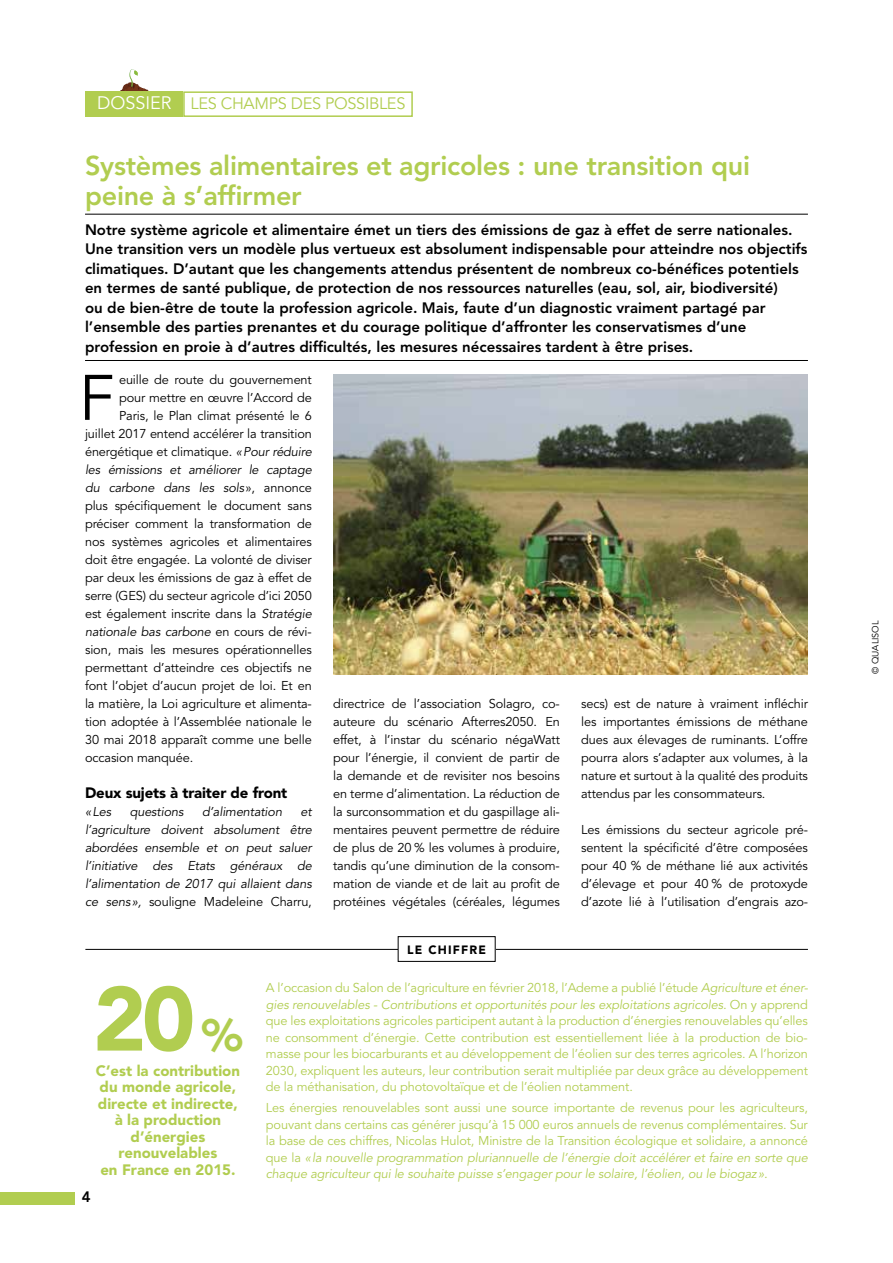
<style>
.page{position:relative;width:893px;height:1263px;background:#fff}
.page>*{position:absolute;margin:0;border:0;box-sizing:border-box;transform-origin:0 0}
.t1{font:900 90px "Avenir LT Std";color:#b1cd50}
.t2{font:63.6px "Avenir LT Std";color:#000}
.t3{font:800 27px/30px "Avenir LT Std";letter-spacing:-.01em;color:#b1cd50}
.t4{font:16.35px "Avenir LT Std";letter-spacing:-.02em;color:#b1cd50}
.t5{font:800 15px/19.5px "Avenir LT Std";color:#000}
.t6{font:900 15px/16.5px "Avenir LT Std";color:#b1cd50;text-align:center}
.t7{font:900 15px "Avenir LT Std";letter-spacing:-.01em;color:#000}
.t8{font:12.75px/18px "Avenir LT Std";letter-spacing:-.01em;color:#000;text-align:justify}
.t9{font:12.75px/16.5px "Avenir LT Std";letter-spacing:-.01em;color:#b1cd50;text-align:justify}
.t10{font:italic 12.75px/18px "Avenir LT Std";letter-spacing:-.01em;color:#000;text-align:justify}
.t11{font:900 12px "Avenir LT Std";letter-spacing:.1em;color:#000}
.t12{font:9px "Avenir LT Std";color:#000}
.s1{font-size:18px;color:#fff}
.s2{font-style:italic}
.s3{font-style:normal}
.s4{font-size:45px}
</style>
<div class="page">
<img style="left:333px;top:374px;width:475px;height:300px">
<svg style="left:120px;top:69px;width:29px;height:22px"></svg>
<div style="left:0;top:1192px;width:74px;height:12px;background:#b1cd50"></div>
<div style="left:183px;top:91px;width:230px;height:26px;border:2px solid #b1cd50"></div>
<div style="left:85px;top:91px;width:98px;height:26px;background:#b1cd50"></div>
<hr style="left:85px;top:360px;width:723px;height:1px;background:#000">
<hr style="left:85px;top:214px;width:723px;height:1px;background:#000">
<hr style="left:85px;top:949px;width:723px;height:1px;background:#000">
<div style="left:398px;top:937px;width:97px;height:24px;background:#fff"></div>
<div style="left:398px;top:936px;width:98px;height:26px;border:1px solid #000"></div>
<p class="t4" style="left:97px;top:94px;width:310px"><span class="s1">DOSSIER</span> LES CHAMPS DES POSSIBLES</p>
<h3 class="t3" style="left:85px;top:151px;width:666px">Systèmes alimentaires et agricoles : une transition qui peine à s’affirmer</h3>
<p class="t5" style="left:85px;top:220px;width:724px">Notre système agricole et alimentaire émet un tiers des émissions de gaz à effet de serre nationales.<br>Une transition vers un modèle plus vertueux est absolument indispensable pour atteindre nos objectifs climatiques. D’autant que les changements attendus présentent de nombreux co-bénéfices potentiels en termes de santé publique, de protection de nos ressources naturelles (eau, sol, air, biodiversité)<br>ou de bien-être de toute la profession agricole. Mais, faute d’un diagnostic vraiment partagé par l’ensemble des parties prenantes et du courage politique d’affronter les conservatismes d’une profession en proie à d’autres difficultés, les mesures nécessaires tardent à être prises.</p>
<h2 class="t2" style="left:79px;top:361px;width:37px">F</h2>
<p class="t8" style="left:119px;top:371px;width:194px">euille de route du gouvernement</p>
<p class="t8" style="left:119px;top:389px;width:194px">pour mettre en œuvre l’Accord de</p>
<p class="t8" style="left:119px;top:407px;width:194px">Paris, le Plan climat présenté le 6</p>
<p class="t8" style="left:85px;top:425px;width:228px">juillet 2017 entend accélérer la transition</p>
<p class="t8" style="left:85px;top:443px;width:228px">énergétique et climatique. <span class="s2">«Pour réduire</span></p>
<p class="t10" style="left:85px;top:461px;width:228px">les émissions et améliorer le captage</p>
<p class="t10" style="left:85px;top:479px;width:228px">du carbone dans les sols<span class="s3">», annonce</span></p>
<p class="t8" style="left:85px;top:497px;width:228px">plus spécifiquement le document sans</p>
<p class="t8" style="left:85px;top:515px;width:228px">préciser comment la transformation de</p>
<p class="t8" style="left:85px;top:533px;width:228px">nos systèmes agricoles et alimentaires</p>
<p class="t8" style="left:85px;top:551px;width:228px">doit être engagée. La volonté de diviser</p>
<p class="t8" style="left:85px;top:569px;width:228px">par deux les émissions de gaz à effet de</p>
<p class="t8" style="left:85px;top:587px;width:228px">serre (GES) du secteur agricole d’ici 2050</p>
<p class="t8" style="left:85px;top:605px;width:228px">est également inscrite dans la <span class="s2">Stratégie</span></p>
<p class="t10" style="left:85px;top:623px;width:228px">nationale bas carbone <span class="s3">en cours de révi-</span></p>
<p class="t8" style="left:85px;top:641px;width:228px">sion, mais les mesures opérationnelles</p>
<p class="t8" style="left:85px;top:659px;width:228px">permettant d’atteindre ces objectifs ne</p>
<p class="t8" style="left:85px;top:677px;width:228px">font l’objet d’aucun projet de loi. Et en</p>
<p class="t8" style="left:85px;top:695px;width:228px">la matière, la Loi agriculture et alimenta-</p>
<p class="t8" style="left:85px;top:713px;width:228px">tion adoptée à l’Assemblée nationale le</p>
<p class="t8" style="left:85px;top:731px;width:228px">30 mai 2018 apparaît comme une belle</p>
<p class="t8" style="left:85px;top:749px;width:110px">occasion manquée.</p>
<p class="t7" style="left:85px;top:784px;width:204px">Deux sujets à traiter de front</p>
<p class="t10" style="left:85px;top:803px;width:28px">«Les</p>
<p class="t10" style="left:130px;top:803px;width:55px">questions</p>
<p class="t10" style="left:202px;top:803px;width:82px">d’alimentation</p>
<p class="t8" style="left:333px;top:695px;width:228px">directrice de l’association Solagro, co&shy;auteure du scénario Afterres2050. En effet, à l’instar du scénario négaWatt pour l’énergie, il convient de partir de la demande et de revisiter nos besoins en terme d’alimentation. La réduction de la surconsommation et du gaspillage ali&shy;mentaires peuvent permettre de réduire de plus de 20 % les volumes à produire, tandis qu’une diminution de la consom&shy;mation de viande et de lait au profit de protéines végétales (céréales, légumes</p>
<p class="t8" style="left:581px;top:695px;width:228px">secs) est de nature à vraiment infléchir les importantes émissions de méthane dues aux élevages de ruminants. L’offre pourra alors s’adapter aux volumes, à la nature et surtout à la qualité des produits attendus par les consommateurs.</p>
<p class="t10" style="left:85px;top:803px;width:228px;text-indent:216px">et l’agriculture doivent absolument être abordées ensemble et on peut saluer l’initiative des Etats généraux de l’alimentation de 2017 qui allaient dans ce sens», <span class="s3">souligne Madeleine Charru,</span></p>
<p class="t8" style="left:581px;top:821px;width:228px">Les émissions du secteur agricole pré&shy;sentent la spécificité d’être composées pour 40 % de méthane lié aux activités d’élevage et pour 40 % de protoxyde d’azote lié à l’utilisation d’engrais azo-</p>
<h1 class="t1" style="left:93px;top:965px;width:151px">20 <span class="s4">%</span></h1>
<p class="t6" style="left:96px;top:1062px;width:146px">C’est la contribution du monde agricole, directe et indirecte, à la production d’énergies renouvelables<br>en France en 2015.</p>
<p class="t5" style="left:82px;top:1187px;width:10px">4</p>
<p class="t11" style="left:407px;top:942px;width:80px">LE CHIFFRE</p>
<p class="t9" style="left:266px;top:980px;width:543px">A l’occasion du Salon de l’agriculture en février 2018, l’Ademe a publié l’étude <span class="s2">Agriculture et éner&shy;gies renouvelables - Contributions et opportunités pour les exploitations agricoles.</span> On y apprend que les exploitations agricoles participent autant à la production d’énergies renouvelables qu’elles ne consomment d’énergie. Cette contribution est essentiellement liée à la production de bio&shy;masse pour les biocarburants et au développement de l’éolien sur des terres agricoles. A l’horizon 2030, expliquent les auteurs, leur contribution serait multipliée par deux grâce au développement de la méthanisation, du photovoltaïque et de l’éolien notamment.</p>
<p class="t9" style="left:266px;top:1100px;width:543px">Les énergies renouvelables sont aussi une source importante de revenus pour les agriculteurs, pouvant dans certains cas générer jusqu’à 15 000 euros annuels de revenus complémentaires. Sur la base de ces chiffres, Nicolas Hulot, Ministre de la Transition écologique et solidaire, a annoncé que la <span class="s2">«la nouvelle programmation pluriannuelle de l’énergie doit accélérer et faire en sorte que chaque agriculteur qui le souhaite puisse s’engager pour le solaire, l’éolien, ou le biogaz».</span></p>
<p class="t12" style="left:870px;top:674px;width:55px;rotate:-90deg">© QUALISOL</p>
</div>
